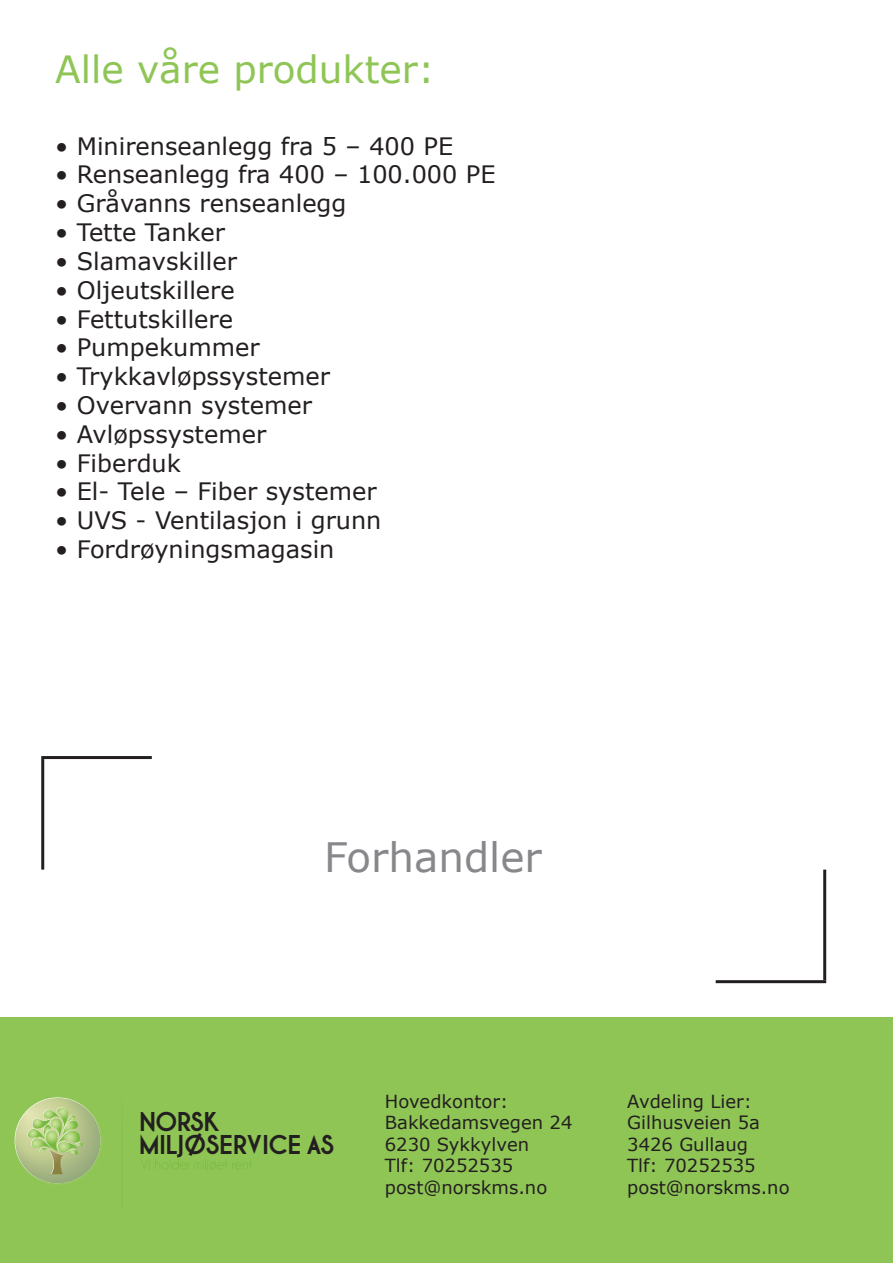
<style>
.page{position:relative;width:893px;height:1263px;background:#fff}
.page>*{position:absolute;margin:0;border:0;box-sizing:border-box;transform-origin:0 0}
.t1{font:40.5px "Verdana";color:#89878b}
.t2{font:37.5px "Verdana";color:#8fc555}
.t3{font:700 27.75px "Champagne&Limousines Thick";color:#231f20}
.t4{font:24px "Verdana";color:#231f20}
.t5{font:18px/21.6px "Verdana";color:#231f20}
</style>
<div class="page">
<div style="left:0;top:1017px;width:893px;height:246px;background:#8fc555"></div>
<svg style="left:14px;top:1097px;width:87px;height:87px"></svg>
<svg style="left:141px;top:1159px;width:111px;height:11px"></svg>
<hr style="left:41px;top:756px;width:111px;height:3px;background:#231f20">
<hr style="left:716px;top:980px;width:110px;height:3px;background:#231f20">
<hr style="left:823px;top:870px;width:3px;height:110px;background:#231f20">
<hr style="left:41px;top:759px;width:3px;height:111px;background:#231f20">
<h2 class="t2" style="left:55px;top:45px;width:381px">Alle våre produkter:</h2>
<p class="t4" style="left:55px;top:131px;width:399px">• Minirenseanlegg fra 5 – 400 PE</p>
<p class="t4" style="left:55px;top:159px;width:442px">• Renseanlegg fra 400 – 100.000 PE</p>
<p class="t4" style="left:55px;top:188px;width:293px">• Gråvanns renseanlegg</p>
<p class="t4" style="left:55px;top:217px;width:171px">• Tette Tanker</p>
<p class="t4" style="left:55px;top:246px;width:183px">• Slamavskiller</p>
<p class="t4" style="left:55px;top:275px;width:181px">• Oljeutskillere</p>
<p class="t4" style="left:55px;top:303px;width:179px">• Fettutskillere</p>
<p class="t4" style="left:55px;top:332px;width:206px">• Pumpekummer</p>
<p class="t4" style="left:55px;top:361px;width:276px">• Trykkavløpssystemer</p>
<p class="t4" style="left:55px;top:390px;width:258px">• Overvann systemer</p>
<p class="t4" style="left:55px;top:419px;width:213px">• Avløpssystemer</p>
<p class="t4" style="left:55px;top:447px;width:127px">• Fiberduk</p>
<p class="t4" style="left:55px;top:476px;width:323px">• El- Tele – Fiber systemer</p>
<p class="t4" style="left:55px;top:505px;width:328px">• UVS - Ventilasjon i grunn</p>
<p class="t4" style="left:55px;top:534px;width:281px">• Fordrøyningsmagasin</p>
<h1 class="t1" style="left:324px;top:831px;width:219px">Forhandler</h1>
<p class="t3" style="left:139px;top:1105px;width:81px">NORSK</p>
<p class="t3" style="left:140px;top:1128px;width:196px">MILJØSERVICEAS</p>
<p class="t5" style="left:385px;top:1090px;width:189px">Hovedkontor:<br>Bakkedamsvegen 24<br>6230 Sykkylven<br>Tlf: 70252535 post@norskms.no</p>
<p class="t5" style="left:627px;top:1090px;width:164px">Avdeling Lier:<br>Gilhusveien 5a<br>3426 Gullaug<br>Tlf: 70252535 post@norskms.no</p>
</div>
